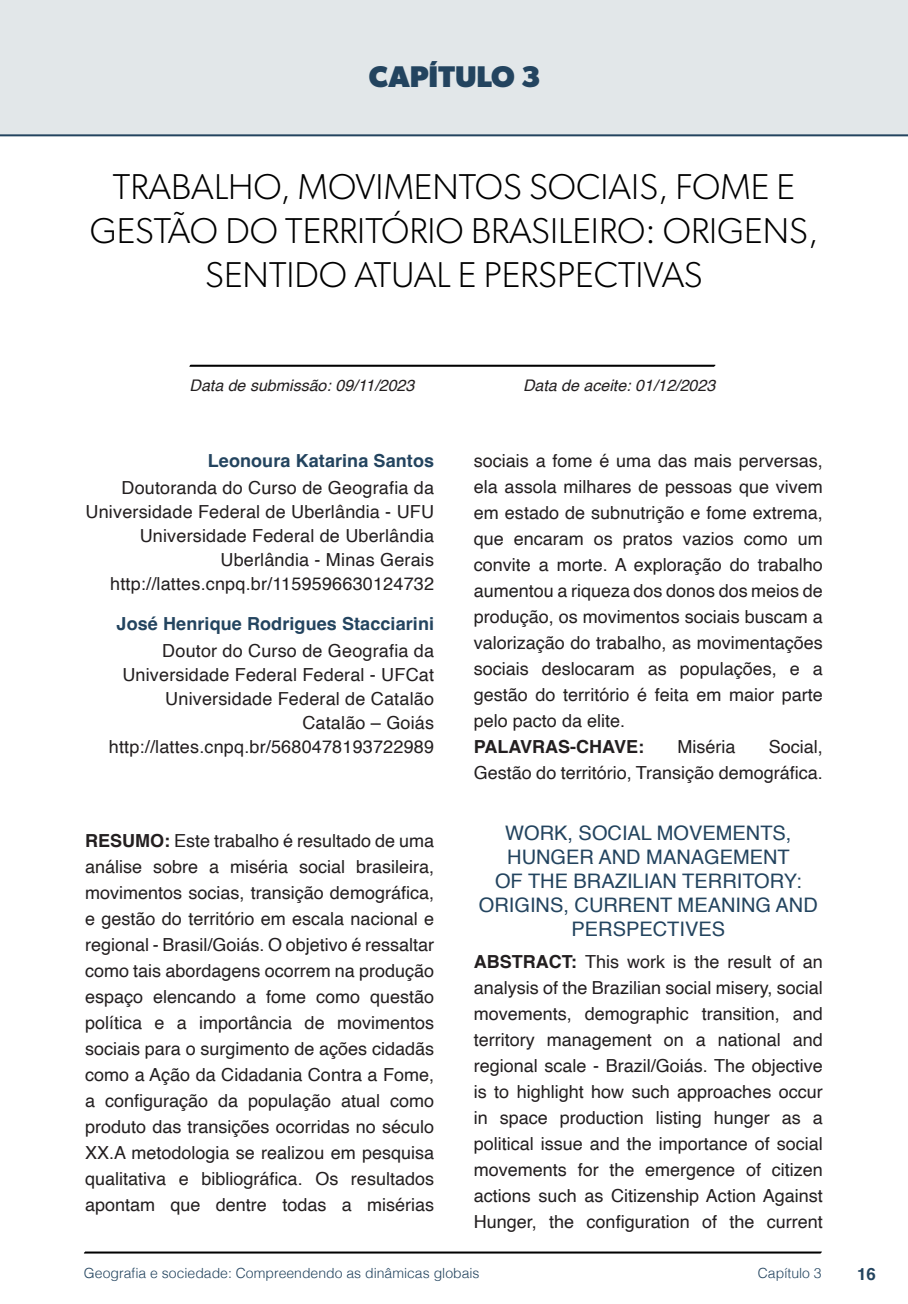
<style>
.page{position:relative;width:908px;height:1304px;background:#fff}
.page>*{position:absolute;margin:0;border:0;box-sizing:border-box;transform-origin:0 0}
.nome_artigos{font:300 36px/44px "Gibson";color:#000;text-align:center}
.capítulos{font:700 30px "Gibson";color:#23445f}
.título_Inglês{font:20px/24px "Helvetica";color:#23445f;text-align:center}
.Resumos_e_PC_TXT{font:18px/26px "Helvetica";color:#231f20;text-align:justify}
.info_autores{font:18px/24px "Helvetica";letter-spacing:.01em;color:#231f20;text-align:right}
.nome_autores{font:700 18px "Helvetica";letter-spacing:.005em;color:#23445f}
.Resumos_e_PC_TXT-2{font:700 18px "Helvetica";color:#231f20}
.t1{font:700 16.8px "Helvetica";color:#23445f}
.data{font:italic 16px "Helvetica";color:#231f20}
.t2{font:300 14px "Helvetica";color:#23445f}
.s1{font-weight:700}
</style>
<div class="page">
<svg style="left:84px;top:1251px;width:737px;height:3px;background:#515151"></svg>
<div style="left:0;top:0;width:907px;height:136px;background:#e2e7e9"></div>
<svg style="left:189px;top:364px;width:526px;height:3px;background:#4f4f4f"></svg>
<div style="left:44px;top:72px;width:68px;height:61px;background:#e2e7e9"></div>
<p class="capítulos" style="left:369px;top:58px;width:173px">CAPÍTULO 3</p>
<p class="nome_artigos" style="left:90px;top:164px;width:729px">TRABALHO, MOVIMENTOS SOCIAIS, FOME E<br>GESTÃO DO TERRITÓRIO BRASILEIRO: ORIGENS,<br>SENTIDO ATUAL E PERSPECTIVAS</p>
<p class="data" style="left:189px;top:373px;width:226px">Data de submissão: 09/11/2023</p>
<p class="data" style="left:523px;top:373px;width:194px">Data de aceite: 01/12/2023</p>
<p class="nome_autores" style="left:208px;top:450px;width:228px">Leonoura Katarina Santos</p>
<p class="info_autores" style="left:86px;top:477px;width:350px">Doutoranda do Curso de Geografia da<br>Universidade Federal de Uberlândia - UFU</p>
<p class="info_autores" style="left:140px;top:525px;width:296px">Universidade Federal de Uberlândia</p>
<p class="info_autores" style="left:220px;top:549px;width:215px">Uberlândia - Minas Gerais</p>
<p class="info_autores" style="left:110px;top:573px;width:325px">http://lattes.cnpq.br/1159596630124732</p>
<p class="nome_autores" style="left:117px;top:612px;width:319px">José Henrique Rodrigues Stacciarini</p>
<p class="info_autores" style="left:122px;top:639px;width:313px">Doutor do Curso de Geografia da<br>Universidade Federal Federal - UFCat<br>Universidade Federal de Catalão</p>
<p class="info_autores" style="left:302px;top:711px;width:133px">Catalão – Goiás</p>
<p class="info_autores" style="left:109px;top:735px;width:326px">http://lattes.cnpq.br/5680478193722989</p>
<p class="Resumos_e_PC_TXT" style="left:85px;top:828px;width:350px"><span class="s1">RESUMO:</span> Este trabalho é resultado de uma análise sobre a miséria social brasileira, movimentos socias, transição demográfica, e gestão do território em escala nacional e regional - Brasil/Goiás. O objetivo é ressaltar como tais abordagens ocorrem na produção espaço elencando a fome como questão política e a importância de movimentos sociais para o surgimento de ações cidadãs como a Ação da Cidadania Contra a Fome, a configuração da população atual como produto das transições ocorridas no século XX.A metodologia se realizou em pesquisa qualitativa e bibliográfica. Os resultados apontam que dentre todas a misérias</p>
<p class="Resumos_e_PC_TXT" style="left:473px;top:448px;width:350px">sociais a fome é uma das mais perversas, ela assola milhares de pessoas que vivem em estado de subnutrição e fome extrema, que encaram os pratos vazios como um convite a morte. A exploração do trabalho aumentou a riqueza dos donos dos meios de produção, os movimentos sociais buscam a valorização do trabalho, as movimentações sociais deslocaram as populações, e a gestão do território é feita em maior parte pelo pacto da elite.</p>
<p class="Resumos_e_PC_TXT-2" style="left:473px;top:736px;width:172px">PALAVRAS-CHAVE:</p>
<p class="Resumos_e_PC_TXT" style="left:677px;top:734px;width:59px">Miséria</p>
<p class="Resumos_e_PC_TXT" style="left:473px;top:734px;width:350px;text-align:right">Social,<br>Gestão do território, Transição demográfica.</p>
<p class="título_Inglês" style="left:478px;top:822px;width:340px">WORK, SOCIAL MOVEMENTS,<br>HUNGER AND MANAGEMENT<br>OF THE BRAZILIAN TERRITORY:<br>ORIGINS, CURRENT MEANING AND<br>PERSPECTIVES</p>
<p class="Resumos_e_PC_TXT" style="left:473px;top:949px;width:350px"><span class="s1">ABSTRACT:</span> This work is the result of an analysis of the Brazilian social misery, social movements, demographic transition, and territory management on a national and regional scale - Brazil/Goiás. The objective is to highlight how such approaches occur in space production listing hunger as a political issue and the importance of social movements for the emergence of citizen actions such as Citizenship Action Against Hunger, the configuration of the current</p>
<p class="t2" style="left:84px;top:1261px;width:397px">Geografia e sociedade: Compreendendo as dinâmicas globais</p>
<p class="t2" style="left:757px;top:1261px;width:65px">Capítulo 3</p>
<p class="t1" style="left:856px;top:1264px;width:20px">16</p>
</div>
